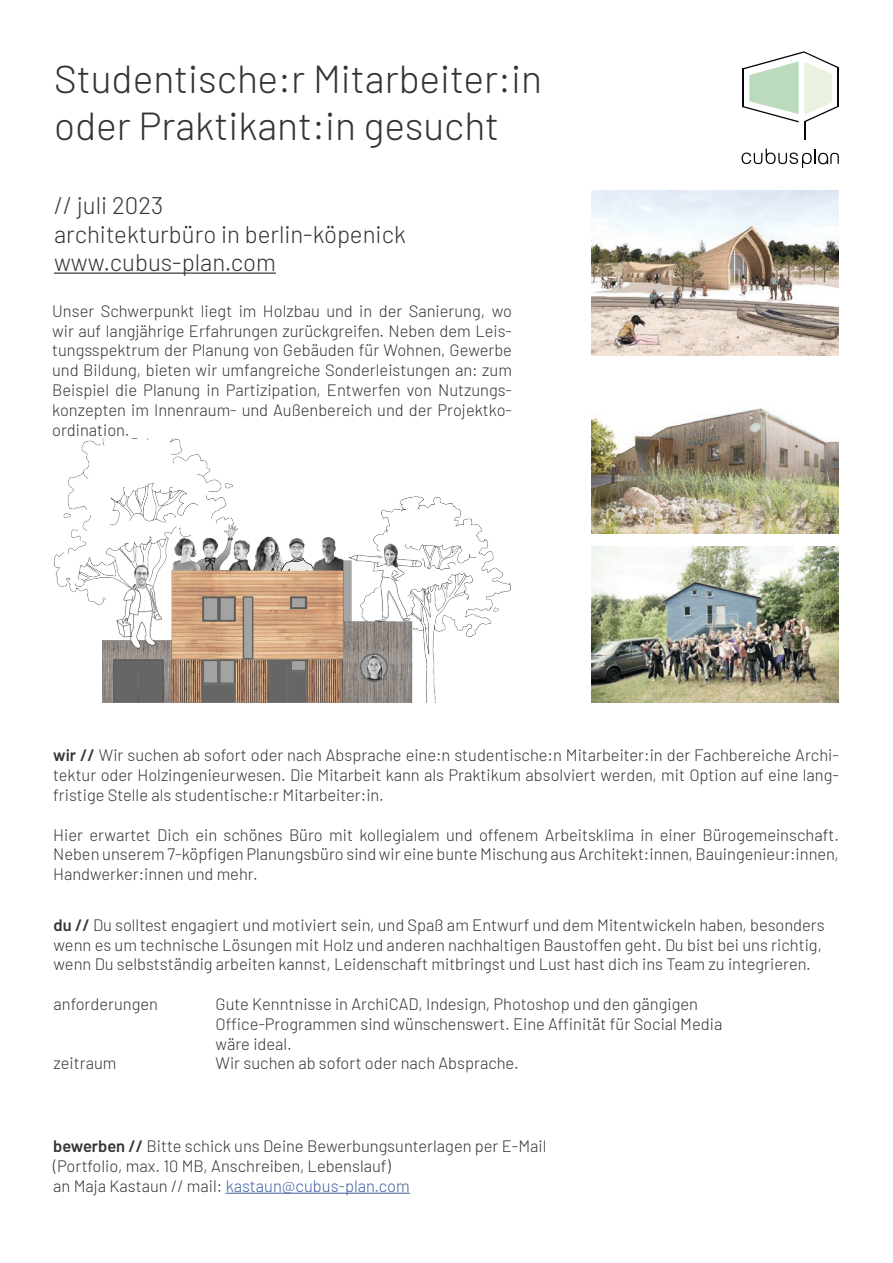
<style>
.page{position:relative;width:893px;height:1263px;background:#fff}
.page>*{position:absolute;margin:0;border:0;box-sizing:border-box;transform-origin:0 0}
.t1{font:300 39px "Barlow";color:#343434}
.t2{font:300 24px "Barlow";color:#343434}
.t3{font:300 16.5px/19.8px "Barlow";color:#343434;text-align:justify}
.t4{font:300 16.5px "Barlow";color:#3f5fa1}
.s1{font-weight:600}
.s2{color:#343434}
</style>
<div class="page">
<hr style="left:54px;top:272px;width:222px;height:2px;background:#343434">
<svg style="left:742px;top:51px;width:97px;height:89px"></svg>
<svg style="left:741px;top:149px;width:98px;height:19px"></svg>
<hr style="left:226px;top:1193px;width:184px;height:1px;background:#3f5fa1">
<img style="left:591px;top:407px;width:248px;height:127px">
<img style="left:591px;top:190px;width:248px;height:165px">
<img style="left:53px;top:439px;width:458px;height:264px">
<img style="left:591px;top:547px;width:248px;height:156px">
<p class="t1" style="left:54px;top:51px;width:489px">Studentische:r Mitarbeiter:in</p>
<p class="t1" style="left:54px;top:98px;width:447px">oder Praktikant:in gesucht</p>
<p class="t2" style="left:54px;top:188px;width:111px">// juli 2023</p>
<p class="t2" style="left:54px;top:217px;width:353px">architekturbüro in berlin-köpenick</p>
<p class="t2" style="left:54px;top:245px;width:223px">www.cubus-plan.com</p>
<p class="t3" style="left:52px;top:300px;width:461px">Unser Schwerpunkt liegt im Holzbau und in der Sanierung, wo wir auf langjährige Erfahrungen zurückgreifen. Neben dem Leis&shy;tungsspektrum der Planung von Gebäuden für Wohnen, Gewerbe und Bildung, bieten wir umfangreiche Sonderleistungen an: zum Beispiel die Planung in Partizipation, Entwerfen von Nutzungs&shy;konzepten im Innenraum- und Außenbereich und der Projektko&shy;ordination.</p>
<p class="t3" style="left:53px;top:744px;width:787px"><span class="s1">wir //</span> Wir suchen ab sofort oder nach Absprache eine:n studentische:n Mitarbeiter:in der Fachbereiche Archi&shy;tektur oder Holzingenieurwesen. Die Mitarbeit kann als Praktikum absolviert werden, mit Option auf eine lang&shy;fristige Stelle als studentische:r Mitarbeiter:in.</p>
<p class="t3" style="left:53px;top:823px;width:787px">Hier erwartet Dich ein schönes Büro mit kollegialem und offenem Arbeitsklima in einer Bürogemeinschaft.<br>Neben unserem 7-köpfigen Planungsbüro sind wir eine bunte Mischung aus Architekt:innen, Bauingenieur:innen, Handwerker:innen und mehr.</p>
<p class="t3" style="left:54px;top:914px;width:772px;text-align:left"><span class="s1">du //</span> Du solltest engagiert und motiviert sein, und Spaß am Entwurf und dem Mitentwickeln haben, besonders wenn es um technische Lösungen mit Holz und anderen nachhaltigen Baustoffen geht. Du bist bei uns richtig, wenn Du selbstständig arbeiten kannst, Leidenschaft mitbringst und Lust hast dich ins Team zu integrieren.</p>
<p class="t3" style="left:54px;top:993px;width:106px">anforderungen</p>
<p class="t3" style="left:216px;top:993px;width:484px">Gute Kenntnisse in ArchiCAD, Indesign, Photoshop und den gängigen</p>
<p class="t3" style="left:216px;top:1013px;width:508px">Office-Programmen sind wünschenswert. Eine Affinität für Social Media</p>
<p class="t3" style="left:216px;top:1032px;width:78px">wäre ideal.</p>
<p class="t3" style="left:54px;top:1052px;width:64px">zeitraum</p>
<p class="t3" style="left:216px;top:1052px;width:305px">Wir suchen ab sofort oder nach Absprache.</p>
<p class="t3" style="left:53px;top:1135px;width:495px"><span class="s1">bewerben //</span> Bitte schick uns Deine Bewerbungsunterlagen per E-Mail</p>
<p class="t3" style="left:53px;top:1155px;width:339px">(Portfolio, max. 10 MB, Anschreiben, Lebenslauf)</p>
<p class="t4" style="left:53px;top:1174px;width:358px"><span class="s2">an Maja Kastaun // mail:</span> kastaun@cubus-plan.com</p>
</div>
